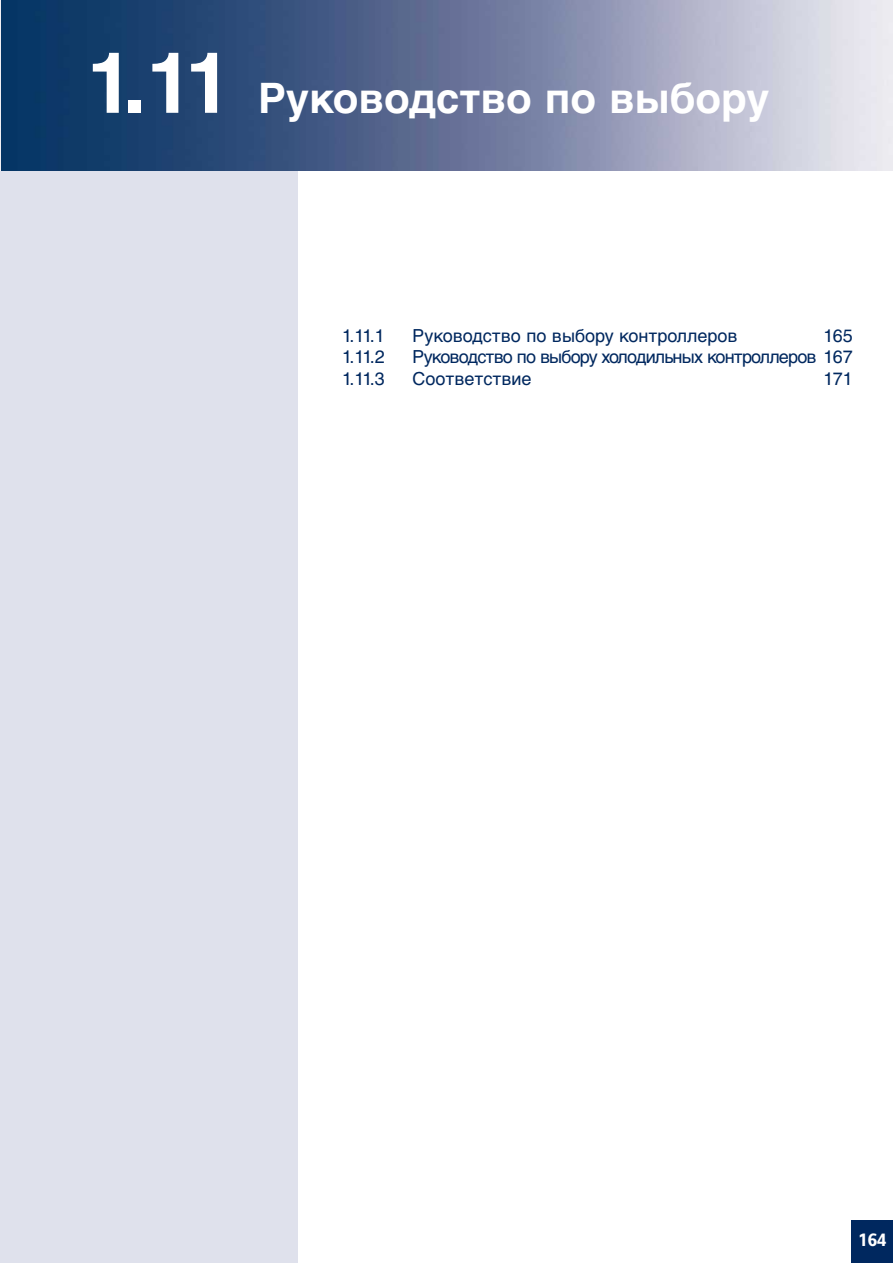
<style>
.page{position:relative;width:893px;height:1263px;background:#fff}
.page>*{position:absolute;margin:0;border:0;box-sizing:border-box;transform-origin:0 0}
.t1{font:700 42px "Helvetica Cyr";color:#fff}
.t2{font:18px "Helvetica Cyr Upright";letter-spacing:-.04em;color:#00285f}
.t3{font:18px "Helvetica Cyr Upright";color:#00285f}
.t4{font:700 18px "Invensys Andale";color:#fff}
.s1{font-size:84px}
</style>
<div class="page">
<div style="left:0;top:170px;width:298px;height:1093px;background:#dfe1ec"></div>
<img style="left:0;top:0;width:892px;height:170px">
<div style="left:851px;top:1220px;width:41px;height:43px;background:#00285f"></div>
<h1 class="t1" style="left:87px;top:83px;width:684px"><span class="s1">1.11</span> Руководство по выбору</h1>
<p class="t2" style="left:342px;top:329px;width:44px">1.11.1</p>
<p class="t3" style="left:412px;top:329px;width:326px">Руководство по выбору контроллеров</p>
<p class="t2" style="left:823px;top:329px;width:31px">165</p>
<p class="t2" style="left:342px;top:350px;width:44px">1.11.2</p>
<p class="t2" style="left:412px;top:350px;width:442px">Руководство по выбору холодильных контроллеров 167</p>
<p class="t2" style="left:342px;top:372px;width:44px">1.11.3</p>
<p class="t3" style="left:412px;top:372px;width:121px">Соответствие</p>
<p class="t2" style="left:823px;top:372px;width:31px">171</p>
<p class="t4" style="left:858px;top:1233px;width:30px">164</p>
</div>
